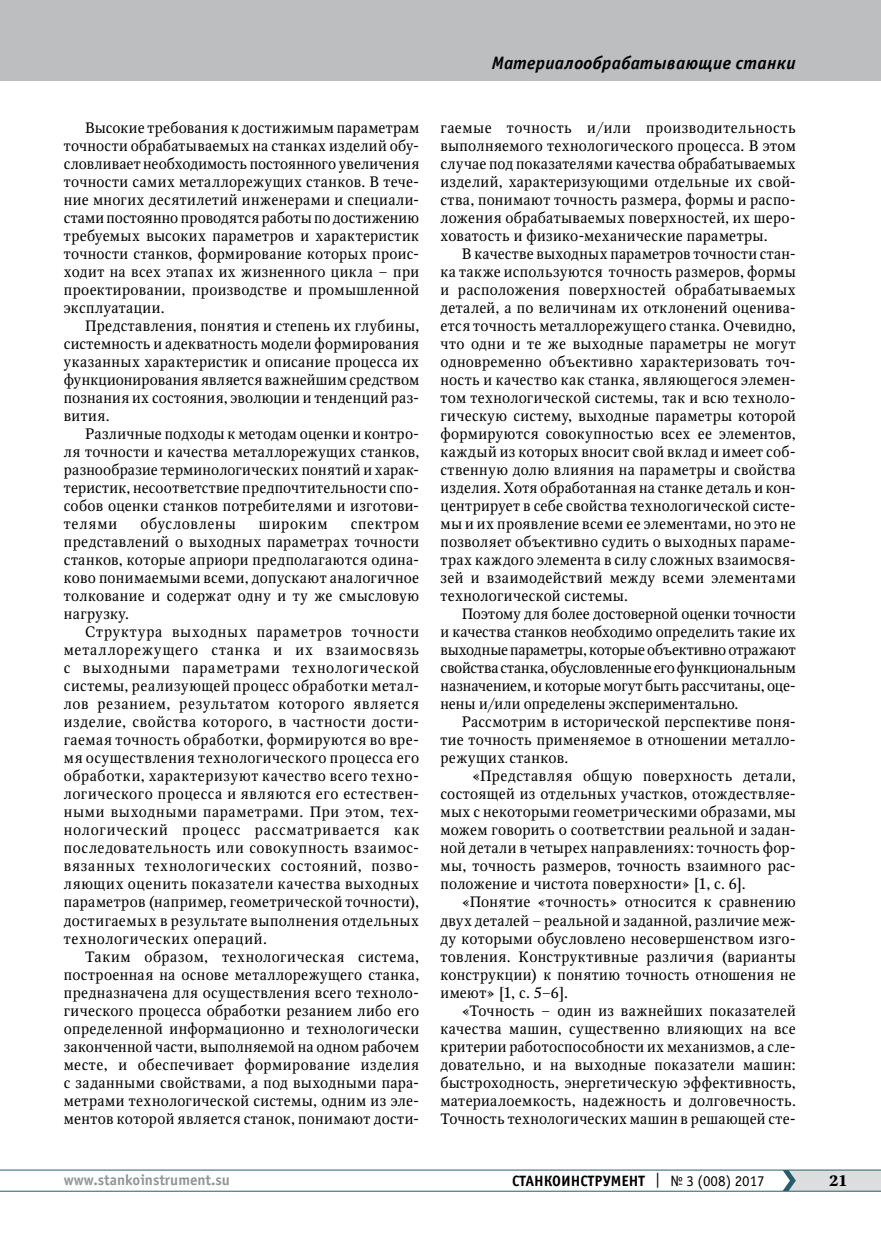
<style>
.page{position:relative;width:881px;height:1234px;background:#fff}
.page>*{position:absolute;margin:0;border:0;box-sizing:border-box;transform-origin:0 0}
.t1{font:italic 700 18px "Officina Sans C";letter-spacing:.015em;color:#000}
.t2{font:15px/18px "Octava";letter-spacing:.035em;color:#000;text-align:justify}
.t3{font:700 15px "Officina Sans C";color:#000}
.t4{font:700 15px "Officina Sans C";color:#939598}
.t5{font:15px "Octava";letter-spacing:.06em;color:#000}
.t6{font:700 15px "Octava";color:#000}
.s1{font-weight:400}
</style>
<div class="page">
<hr style="left:0;top:1190px;width:880px;height:1px;background:#285b6e">
<hr style="left:0;top:1169px;width:880px;height:1px;background:#285b6e">
<svg style="left:782px;top:1169px;width:98px;height:21px;background:#cbd1d4"></svg>
<div style="left:0;top:0;width:880px;height:81px;background:#bcbec0"></div>
<p class="t2" style="left:64px;top:119px;width:357px;text-indent:21px">Высокие требования к достижимым параметрам точности обрабатываемых на станках изделий обу&shy;словливает необходимость постоянного увеличения точности самих металлорежущих станков. В тече&shy;ние многих десятилетий инженерами и специали&shy;стами постоянно проводятся работы по достижению требуемых высоких параметров и характеристик точности станков, формирование которых проис&shy;ходит на всех этапах их жизненного цикла – при проектировании, производстве и промышленной эксплуатации.</p>
<p class="t2" style="left:64px;top:317px;width:357px;text-indent:21px">Представления, понятия и степень их глубины, системность и адекватность модели формирования указанных характеристик и описание процесса их функционирования является важнейшим средством познания их состояния, эволюции и тенденций раз&shy;вития.</p>
<p class="t2" style="left:64px;top:425px;width:357px;text-indent:21px">Различные подходы к методам оценки и контро&shy;ля точности и качества металлорежущих станков, разнообразие терминологических понятий и харак&shy;теристик, несоответствие предпочтительности спо&shy;собов оценки станков потребителями и изготови&shy;телями</p>
<p class="t2" style="left:140px;top:515px;width:97px">обусловлены</p>
<p class="t5" style="left:259px;top:514px;width:70px">широким</p>
<p class="t2" style="left:64px;top:515px;width:357px;text-indent:287px">спектром представлений о выходных параметрах точности станков, которые априори предполагаются одина&shy;ково понимаемыми всеми, допускают аналогичное толкование и содержат одну и ту же смысловую нагрузку.</p>
<p class="t2" style="left:64px;top:623px;width:357px;text-align:left;text-indent:21px">Структура выходных параметров точности металлорежущего станка и их взаимосвязь с выходными параметрами технологической системы, реализующей процесс обработки метал&shy;лов резанием, результатом которого является изделие, свойства которого, в частности дости&shy;гаемая точность обработки, формируются во вре&shy;мя осуществления технологического процесса его обработки, характеризуют качество всего техно&shy;логического процесса и являются его естествен&shy;ными выходными параметрами. При этом, тех&shy;нологический процесс рассматривается как последовательность или совокупность взаимос&shy;вязанных технологических состояний, позво&shy;ляющих оценить показатели качества выходных параметров (например, геометрической точности), достигаемых в результате выполнения отдельных технологических операций.</p>
<p class="t2" style="left:64px;top:947px;width:357px;text-indent:21px">Таким образом, технологическая система, построенная на основе металлорежущего станка, предназначена для осуществления всего техноло&shy;гического процесса обработки резанием либо его определенной информационно и технологически законченной части, выполняемой на одном рабочем месте, и обеспечивает формирование изделия с заданными свойствами, а под выходными пара&shy;метрами технологической системы, одним из эле&shy;ментов которой является станок, понимают дости-</p>
<p class="t1" style="left:491px;top:53px;width:305px">Материалообрабатывающие станки</p>
<p class="t2" style="left:440px;top:119px;width:357px">гаемые точность и/или производительность выполняемого технологического процесса. В этом случае под показателями качества обрабатываемых изделий, характеризующими отдельные их свой&shy;ства, понимают точность размера, формы и распо&shy;ложения обрабатываемых поверхностей, их шеро&shy;ховатость и физико-механические параметры.</p>
<p class="t2" style="left:440px;top:245px;width:357px;text-indent:21px">В качестве выходных параметров точности стан&shy;ка также используются точность размеров, формы и расположения поверхностей обрабатываемых деталей, а по величинам их отклонений оценива&shy;ется точность металлорежущего станка. Очевидно, что одни и те же выходные параметры не могут одновременно объективно характеризовать точ&shy;ность и качество как станка, являющегося элемен&shy;том технологической системы, так и всю техноло&shy;гическую систему, выходные параметры которой формируются совокупностью всех ее элементов, каждый из которых вносит свой вклад и имеет соб&shy;ственную долю влияния на параметры и свойства изделия. Хотя обработанная на станке деталь и кон&shy;центрирует в себе свойства технологической систе&shy;мы и их проявление всеми ее элементами, но это не позволяет объективно судить о выходных параме&shy;трах каждого элемента в силу сложных взаимосвя&shy;зей и взаимодействий между всеми элементами технологической системы.</p>
<p class="t2" style="left:440px;top:605px;width:357px;text-indent:21px">Поэтому для более достоверной оценки точности и качества станков необходимо определить такие их выходные параметры, которые объективно отражают свойства станка, обусловленные его функциональным назначением, и которые могут быть рассчитаны, оце&shy;нены и/или определены экспериментально.</p>
<p class="t2" style="left:440px;top:713px;width:357px;text-indent:21px">Рассмотрим в исторической перспективе поня&shy;тие точность применяемое в отношении металло&shy;режущих станков.</p>
<p class="t2" style="left:440px;top:767px;width:357px;text-indent:32px">«Представляя общую поверхность детали, состоящей из отдельных участков, отождествляе&shy;мых с некоторыми геометрическими образами, мы можем говорить о соответствии реальной и задан&shy;ной детали в четырех направлениях: точность фор&shy;мы, точность размеров, точность взаимного рас&shy;положение и чистота поверхности» [1, с. 6].</p>
<p class="t2" style="left:440px;top:893px;width:357px;text-indent:21px">«Понятие «точность» относится к сравнению двух деталей − реальной и заданной, различие меж&shy;ду которыми обусловлено несовершенством изго&shy;товления. Конструктивные различия (варианты конструкции) к понятию точность отношения не имеют» [1, с. 5−6].</p>
<p class="t2" style="left:440px;top:1001px;width:357px;text-indent:21px">«Точность – один из важнейших показателей качества машин, существенно влияющих на все критерии работоспособности их механизмов, а сле&shy;довательно, и на выходные показатели машин: быстроходность, энергетическую эффективность, материалоемкость, надежность и долговечность.<br>Точность технологических машин в решающей сте-</p>
<p class="t4" style="left:64px;top:1171px;width:168px">www.stankoinstrument.su</p>
<p class="t3" style="left:512px;top:1171px;width:254px">СТАНКОИНСТРУМЕНТ <span class="s1">| № 3 (008) 2017</span></p>
<p class="t6" style="left:828px;top:1170px;width:20px">21</p>
</div>
